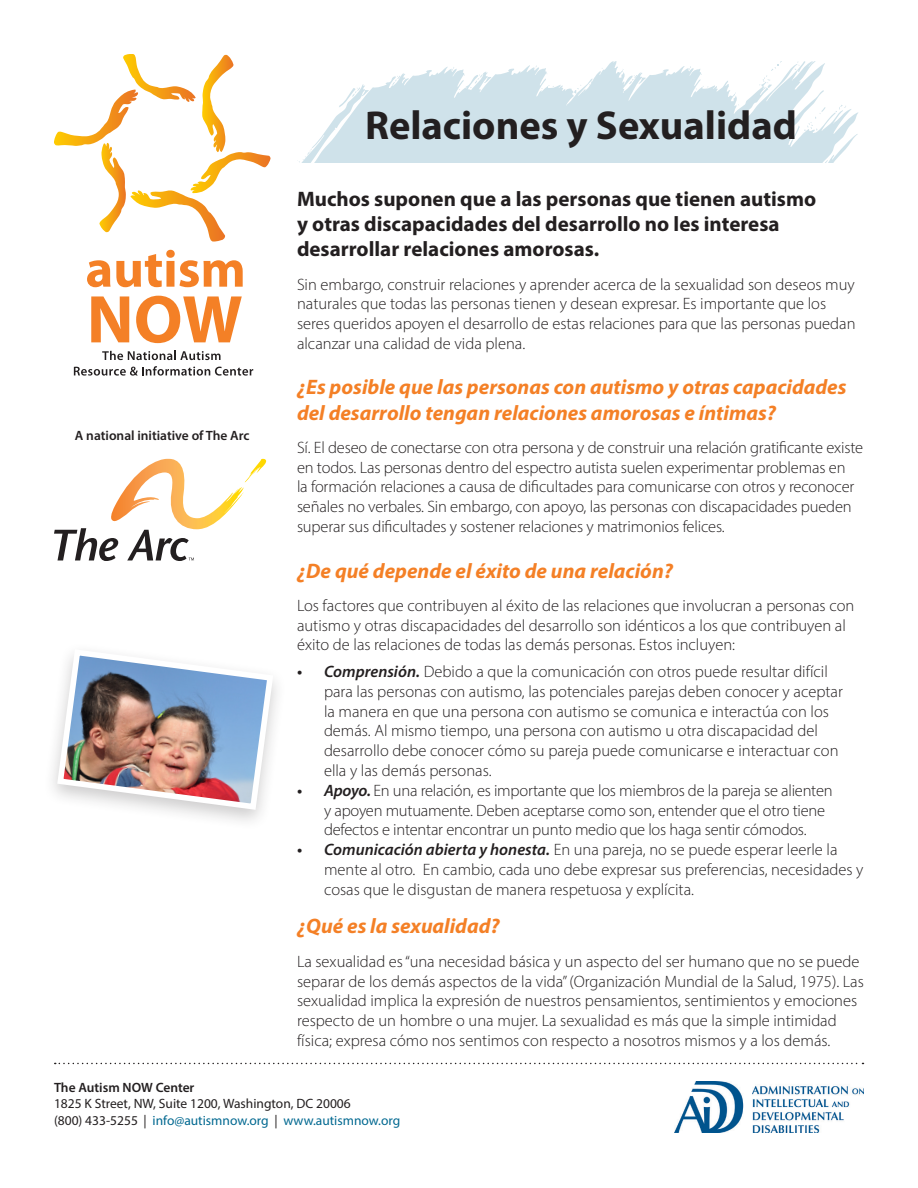
<style>
.page{position:relative;width:918px;height:1188px;background:#fff}
.page>*{position:absolute;margin:0;border:0;box-sizing:border-box;transform-origin:0 0}
.Header_1{font:700 40.5px "Myriad Pro";color:#231f20}
.Header_3_Question{font:italic 700 21px/25.2px "Myriad Pro";color:#f48026}
.Header_2{font:700 21px/25.2px "Myriad Pro";color:#231f20}
.text_A{font:300 16.5px/19.8px "Myriad Pro";color:#231f20}
.t1{font:13.5px/16.2px "Myriad Pro";color:#231f20}
.t2{font:600 13.5px "Myriad Pro";color:#231f20}
.s1{font-weight:600;font-style:italic}
.s2{color:#006890}
</style>
<div class="page">
<svg style="left:54px;top:54px;width:217px;height:188px"></svg>
<svg style="left:87px;top:250px;width:156px;height:37px"></svg>
<svg style="left:102px;top:351px;width:119px;height:9px"></svg>
<svg style="left:74px;top:366px;width:179px;height:10px"></svg>
<svg style="left:91px;top:296px;width:38px;height:46px"></svg>
<svg style="left:136px;top:296px;width:106px;height:47px"></svg>
<svg style="left:362px;top:61px;width:496px;height:102px;fill:#cfe2ea"></svg>
<svg style="left:534px;top:65px;width:3px;height:4px"></svg>
<svg style="left:392px;top:76px;width:9px;height:9px"></svg>
<svg style="left:548px;top:85px;width:6px;height:2px"></svg>
<svg style="left:696px;top:86px;width:13px;height:4px"></svg>
<svg style="left:452px;top:67px;width:39px;height:23px"></svg>
<svg style="left:835px;top:105px;width:13px;height:14px"></svg>
<svg style="left:574px;top:68px;width:72px;height:89px;background:#d5e5ec"></svg>
<svg style="left:721px;top:61px;width:105px;height:85px"></svg>
<svg style="left:299px;top:85px;width:70px;height:78px"></svg>
<svg style="left:55px;top:1063px;width:808px;height:1px"></svg>
<svg style="left:54px;top:528px;width:140px;height:33px"></svg>
<img style="left:109px;top:459px;width:158px;height:70px">
<img style="left:674px;top:1081px;width:189px;height:51px">
<img style="left:54px;top:655px;width:222px;height:158px">
<p class="t2" style="left:75px;top:427px;width:176px">A national initiative of The Arc</p>
<p class="Header_1" style="left:365px;top:99px;width:433px">Relaciones y Sexualidad</p>
<p class="Header_2" style="left:297px;top:185px;width:521px">Muchos suponen que a las personas que tienen autismo y otras discapacidades del desarrollo no les interesa desarrollar relaciones amorosas.</p>
<p class="text_A" style="left:297px;top:274px;width:560px">Sin embargo, construir relaciones y aprender acerca de la sexualidad son deseos muy naturales que todas las personas tienen y desean expresar. Es importante que los seres queridos apoyen el desarrollo de estas relaciones para que las personas puedan alcanzar una calidad de vida plena.</p>
<p class="Header_3_Question" style="left:297px;top:374px;width:551px">¿Es posible que las personas con autismo y otras capacidades del desarrollo tengan relaciones amorosas e íntimas?</p>
<p class="text_A" style="left:297px;top:437px;width:568px">Sí. El deseo de conectarse con otra persona y de construir una relación gratificante existe en todos. Las personas dentro del espectro autista suelen experimentar problemas en<br>la formación relaciones a causa de dificultades para comunicarse con otros y reconocer señales no verbales. Sin embargo, con apoyo, las personas con discapacidades pueden superar sus dificultades y sostener relaciones y matrimonios felices.</p>
<p class="Header_3_Question" style="left:297px;top:557px;width:378px">¿De qué depende el éxito de una relación?</p>
<p class="text_A" style="left:297px;top:595px;width:559px">Los factores que contribuyen al éxito de las relaciones que involucran a personas con autismo y otras discapacidades del desarrollo son idénticos a los que contribuyen al éxito de las relaciones de todas las demás personas. Estos incluyen:</p>
<p class="text_A" style="left:324px;top:661px;width:520px;text-indent:-27px"><span class="s1">• Comprensión.</span> Debido a que la comunicación con otros puede resultar difícil para las personas con autismo, las potenciales parejas deben conocer y aceptar la manera en que una persona con autismo se comunica e interactúa con los demás. Al mismo tiempo, una persona con autismo u otra discapacidad del desarrollo debe conocer cómo su pareja puede comunicarse e interactuar con ella y las demás personas.</p>
<p class="text_A" style="left:324px;top:780px;width:510px;text-indent:-27px"><span class="s1">• Apoyo.</span> En una relación, es importante que los miembros de la pareja se alienten y apoyen mutuamente. Deben aceptarse como son, entender que el otro tiene defectos e intentar encontrar un punto medio que los haga sentir cómodos.</p>
<p class="text_A" style="left:324px;top:840px;width:541px;text-indent:-27px"><span class="s1">• Comunicación abierta y honesta.</span> En una pareja, no se puede esperar leerle la mente al otro. En cambio, cada uno debe expresar sus preferencias, necesidades y cosas que le disgustan de manera respetuosa y explícita.</p>
<p class="Header_3_Question" style="left:297px;top:913px;width:204px">¿Qué es la sexualidad?</p>
<p class="text_A" style="left:297px;top:951px;width:568px">La sexualidad es “una necesidad básica y un aspecto del ser humano que no se puede separar de los demás aspectos de la vida” (Organización Mundial de la Salud, 1975). Las sexualidad implica la expresión de nuestros pensamientos, sentimientos y emociones respecto de un hombre o una mujer. La sexualidad es más que la simple intimidad física; expresa cómo nos sentimos con respecto a nosotros mismos y a los demás.</p>
<p class="t2" style="left:54px;top:1079px;width:142px">The Autism NOW Center</p>
<p class="t1" style="left:54px;top:1096px;width:348px">1825 K Street, NW, Suite 1200, Washington, DC 20006<br>(800) 433-5255 | <span class="s2">info@autismnow.org</span> | <span class="s2">www.autismnow.org</span></p>
</div>
